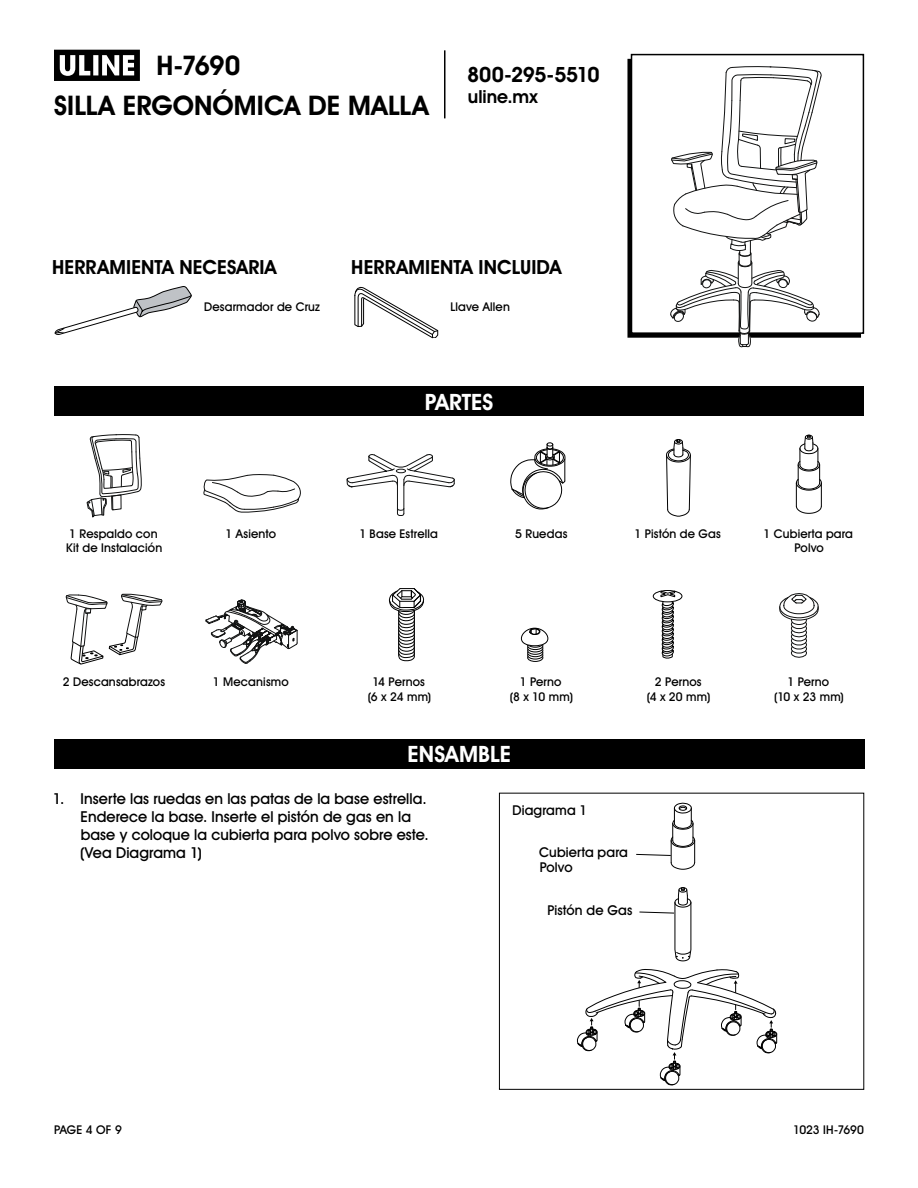
<style>
.page{position:relative;width:918px;height:1188px;background:#fff}
.page>*{position:absolute;margin:0;border:0;box-sizing:border-box;transform-origin:0 0}
.t1{font:700 27px "Uline Two Knine";letter-spacing:.005em;color:#000}
.t2{font:700 22.5px "Uline Two Knine";letter-spacing:.005em;color:#fff}
.t3{font:700 21px "Uline Two Knine";letter-spacing:-.02em;color:#000}
.t4{font:700 19.5px "Uline Two Knine";letter-spacing:.005em;color:#000}
.t5{font:700 18px "Uline Two Knine";color:#000}
.t6{font:15px/18px "Uline Two Knine";letter-spacing:.005em;color:#000}
.t7{font:13.5px/15px "Uline Two Knine";letter-spacing:.01em;color:#000}
.t8{font:12px/14.4px "Uline Two Knine";letter-spacing:.015em;color:#000;text-align:center}
.t9{font:12px "Uline Two Knine";letter-spacing:-.015em;color:#000}
</style>
<div class="page">
<hr style="left:444px;top:50px;width:2px;height:68px;background:#000">
<svg style="left:54px;top:50px;width:86px;height:31px"></svg>
<div style="left:54px;top:386px;width:810px;height:30px;background:#000"></div>
<div style="left:631px;top:54px;width:233px;height:280px;border:2px solid #000"></div>
<svg style="left:670px;top:66px;width:152px;height:281px"></svg>
<svg style="left:354px;top:287px;width:84px;height:51px"></svg>
<svg style="left:510px;top:442px;width:56px;height:67px"></svg>
<svg style="left:347px;top:454px;width:108px;height:62px"></svg>
<div style="left:396px;top:469px;width:10px;height:4px;border:1px solid #111212;border-radius:50%"></div>
<svg style="left:666px;top:439px;width:25px;height:78px"></svg>
<svg style="left:206px;top:600px;width:92px;height:64px"></svg>
<svg style="left:203px;top:474px;width:98px;height:39px"></svg>
<svg style="left:66px;top:594px;width:96px;height:70px"></svg>
<svg style="left:796px;top:435px;width:26px;height:79px"></svg>
<div style="left:54px;top:739px;width:810px;height:30px;background:#000"></div>
<svg style="left:576px;top:969px;width:201px;height:116px"></svg>
<div style="left:499px;top:793px;width:365px;height:297px;border:1px solid #000"></div>
<svg style="left:636px;top:802px;width:60px;height:68px"></svg>
<svg style="left:639px;top:887px;width:53px;height:75px"></svg>
<svg style="left:54px;top:286px;width:138px;height:49px"></svg>
<svg style="left:87px;top:434px;width:55px;height:84px"></svg>
<svg style="left:389px;top:588px;width:35px;height:74px"></svg>
<svg style="left:528px;top:654px;width:15px;height:7px"></svg>
<div style="left:527px;top:654px;width:16px;height:8px;border:1px solid #000;border-radius:50%"></div>
<div style="left:527px;top:651px;width:16px;height:8px;border:1px solid #000;border-radius:50%"></div>
<div style="left:527px;top:649px;width:16px;height:8px;border:1px solid #000;border-radius:50%"></div>
<svg style="left:528px;top:647px;width:15px;height:7px"></svg>
<div style="left:527px;top:646px;width:16px;height:9px;border:1px solid #000;border-radius:50%"></div>
<div style="left:527px;top:644px;width:16px;height:8px;border:1px solid #000;border-radius:50%"></div>
<svg style="left:528px;top:642px;width:15px;height:8px"></svg>
<div style="left:527px;top:642px;width:16px;height:8px;border:1px solid #000;border-radius:50%"></div>
<div style="left:527px;top:639px;width:16px;height:8px;border:1px solid #000;border-radius:50%"></div>
<svg style="left:521px;top:628px;width:27px;height:18px"></svg>
<svg style="left:653px;top:591px;width:29px;height:11px"></svg>
<div style="left:653px;top:590px;width:29px;height:12px;border:1px solid #000;border-radius:50%"></div>
<svg style="left:660px;top:590px;width:15px;height:69px"></svg>
<svg style="left:779px;top:593px;width:40px;height:65px"></svg>
<h1 class="t1" style="left:157px;top:49px;width:85px">H-7690</h1>
<h1 class="t1" style="left:54px;top:89px;width:376px">SILLA ERGONÓMICA DE MALLA</h1>
<h3 class="t3" style="left:467px;top:62px;width:134px">800-295-5510</h3>
<h3 class="t5" style="left:468px;top:86px;width:71px">uline.mx</h3>
<h3 class="t4" style="left:52px;top:255px;width:226px">HERRAMIENTA NECESARIA</h3>
<h3 class="t4" style="left:351px;top:255px;width:212px">HERRAMIENTA INCLUIDA</h3>
<p class="t8" style="left:204px;top:300px;width:117px">Desarmador de Cruz</p>
<p class="t8" style="left:451px;top:299px;width:61px">Llave Allen</p>
<h2 class="t2" style="left:425px;top:388px;width:70px">PARTES</h2>
<p class="t8" style="left:66px;top:526px;width:98px;text-align:left">1 Respaldo con<br>Kit de Instalación</p>
<p class="t8" style="left:226px;top:526px;width:52px">1 Asiento</p>
<p class="t8" style="left:359px;top:526px;width:80px">1 Base Estrella</p>
<p class="t8" style="left:515px;top:526px;width:54px">5 Ruedas</p>
<p class="t8" style="left:635px;top:526px;width:88px">1 Pistón de Gas</p>
<p class="t8" style="left:763px;top:526px;width:91px">1 Cubierta para<br>Polvo</p>
<p class="t8" style="left:63px;top:675px;width:104px">2 Descansabrazos</p>
<p class="t8" style="left:213px;top:675px;width:77px">1 Mecanismo</p>
<p class="t8" style="left:368px;top:675px;width:65px">14 Pernos (6 x 24 mm)</p>
<p class="t8" style="left:510px;top:675px;width:65px">1 Perno<br>(8 x 10 mm)</p>
<p class="t8" style="left:647px;top:675px;width:65px">2 Pernos<br>(4 x 20 mm)</p>
<p class="t8" style="left:774px;top:675px;width:71px">1 Perno<br>(10 x 23 mm)</p>
<h2 class="t2" style="left:407px;top:740px;width:105px">ENSAMBLE</h2>
<p class="t6" style="left:80px;top:790px;width:350px;text-indent:-27px">1. Inserte las ruedas en las patas de la base estrella.<br>Enderece la base. Inserte el pistón de gas en la base y coloque la cubierta para polvo sobre este. (Vea Diagrama 1)</p>
<p class="t7" style="left:512px;top:802px;width:76px">Diagrama 1</p>
<p class="t7" style="left:539px;top:844px;width:90px">Cubierta para<br>Polvo</p>
<p class="t7" style="left:548px;top:902px;width:86px">Pistón de Gas</p>
<p class="t8" style="left:54px;top:1122px;width:69px">PAGE 4 OF 9</p>
<p class="t9" style="left:793px;top:1122px;width:72px">1023 IH-7690</p>
</div>
